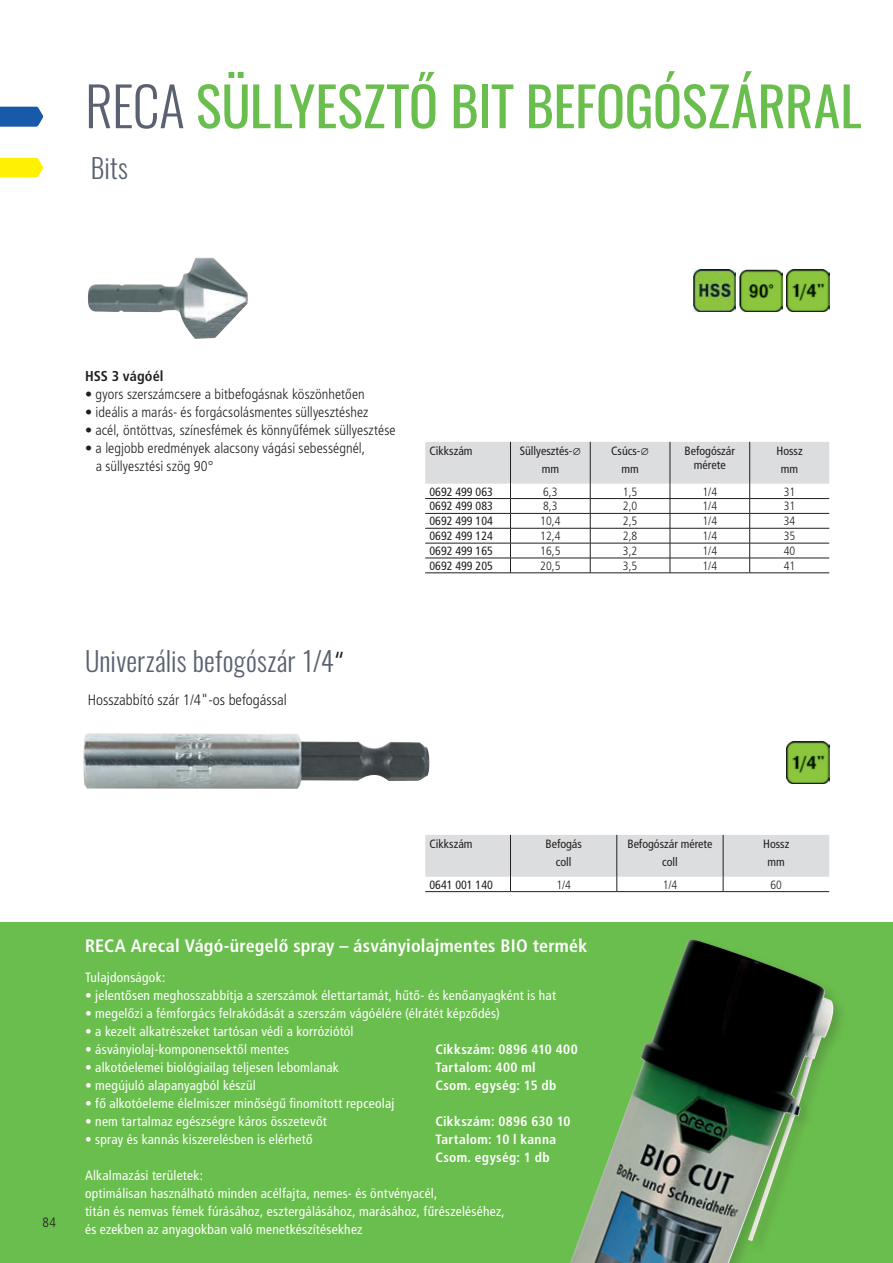
<style>
.page{position:relative;width:893px;height:1263px;background:#fff}
.page>*{position:absolute;margin:0;border:0;box-sizing:border-box;transform-origin:0 0}
.Fließtext_9pt{font:54px "Oswald";color:#6abe4d}
.Fließtext_9pt-2{font:300 27px "Oswald";letter-spacing:.01em;color:#5a6171}
.Fließtext_9pt-3{font:700 condensed 18px "Frutiger LT Pro";letter-spacing:.01em;color:#fff}
.ProspektGrund_linksb{font:300 condensed 15px "Frutiger LT Pro";color:#231f20}
.ProspektGrund_linksb-2{font:300 condensed 14.25px/18px "Frutiger LT Pro";letter-spacing:.005em;color:#231f20}
.ProspektGrund_linksb-3{font:700 condensed 14.25px "Frutiger LT Pro";letter-spacing:.01em;color:#231f20}
.Fließtext_9pt-4{font:condensed 13.5px/18px "Frutiger LT Pro";letter-spacing:.015em;color:#fff}
.t1{font:700 condensed 13.5px "Frutiger LT Pro";letter-spacing:.025em;color:#fff}
.t2{font:300 condensed 13.5px "Frutiger LT Pro";color:#231f20}
.Prospekt_Tabelle_lb{font:condensed 12px "Frutiger LT Pro";color:#231f20}
.Prospekt_Tabelle_zent{font:condensed 12px/14.4px "Frutiger LT Pro";color:#231f20;text-align:center}
.Prospekt_Tabelle_zent-2{font:300 condensed 12px "Frutiger LT Pro";color:#231f20}
.s1{font-weight:300;color:#5a6171}
.s2{font-family:"Frutiger LT Pro";font-stretch:condensed;color:#231f20}
</style>
<div class="page">
<div style="left:0;top:923px;width:893px;height:340px;background:#6abe4d"></div>
<img style="left:693px;top:269px;width:43px;height:43px">
<img style="left:740px;top:269px;width:42px;height:43px">
<img style="left:787px;top:269px;width:42px;height:43px">
<svg style="left:425px;top:442px;width:404px;height:131px"></svg>
<hr style="left:425px;top:573px;width:85px;height:1px;background:#231f20">
<hr style="left:510px;top:573px;width:80px;height:1px;background:#231f20">
<hr style="left:590px;top:573px;width:80px;height:1px;background:#231f20">
<hr style="left:670px;top:573px;width:80px;height:1px;background:#231f20">
<hr style="left:750px;top:573px;width:79px;height:1px;background:#231f20">
<img style="left:88px;top:258px;width:160px;height:81px">
<img style="left:787px;top:741px;width:42px;height:43px">
<svg style="left:425px;top:835px;width:404px;height:56px"></svg>
<hr style="left:425px;top:891px;width:85px;height:1px;background:#231f20">
<hr style="left:510px;top:891px;width:107px;height:1px;background:#231f20">
<hr style="left:617px;top:891px;width:106px;height:1px;background:#231f20">
<hr style="left:723px;top:891px;width:106px;height:1px;background:#231f20">
<img style="left:83px;top:733px;width:347px;height:56px">
<img style="left:570px;top:939px;width:269px;height:324px">
<svg style="left:0;top:158px;width:43px;height:19px"></svg>
<svg style="left:0;top:107px;width:43px;height:19px"></svg>
<p class="Fließtext_9pt" style="left:85px;top:58px;width:778px"><span class="s1">RECA</span> SÜLLYESZTŐ BIT BEFOGÓSZÁRRAL</p>
<p class="Fließtext_9pt-2" style="left:91px;top:144px;width:39px">Bits</p>
<p class="ProspektGrund_linksb-3" style="left:85px;top:367px;width:80px">HSS 3 vágóél</p>
<p class="ProspektGrund_linksb-2" style="left:85px;top:385px;width:281px">• gyors szerszámcsere a bitbefogásnak köszönhetően</p>
<p class="ProspektGrund_linksb-2" style="left:85px;top:403px;width:285px">• ideális a marás- és forgácsolásmentes süllyesztéshez</p>
<p class="ProspektGrund_linksb-2" style="left:85px;top:421px;width:312px">• acél, öntöttvas, színesfémek és könnyűfémek süllyesztése</p>
<p class="ProspektGrund_linksb-2" style="left:96px;top:439px;width:271px;text-indent:-11px">• a legjobb eredmények alacsony vágási sebességnél, a süllyesztési szög 90°</p>
<p class="Prospekt_Tabelle_lb" style="left:429px;top:444px;width:45px">Cikkszám</p>
<p class="Prospekt_Tabelle_zent" style="left:520px;top:444px;width:63px">Süllyesztés-∅</p>
<p class="Prospekt_Tabelle_zent" style="left:542px;top:462px;width:19px">mm</p>
<p class="Prospekt_Tabelle_zent" style="left:611px;top:444px;width:39px">Csúcs-∅</p>
<p class="Prospekt_Tabelle_zent" style="left:621px;top:462px;width:19px">mm</p>
<p class="Prospekt_Tabelle_zent" style="left:685px;top:444px;width:52px">Befogószár mérete</p>
<p class="Prospekt_Tabelle_zent" style="left:776px;top:444px;width:28px">Hossz</p>
<p class="Prospekt_Tabelle_zent" style="left:781px;top:462px;width:19px">mm</p>
<p class="Fließtext_9pt-2" style="left:85px;top:637px;width:262px">Univerzális befogószár 1/4<span class="s2">“</span></p>
<p class="ProspektGrund_linksb" style="left:88px;top:691px;width:200px">Hosszabbító szár 1/4"-os befogással</p>
<p class="Prospekt_Tabelle_lb" style="left:429px;top:484px;width:65px">0692 499 063</p>
<p class="Prospekt_Tabelle_zent-2" style="left:543px;top:484px;width:16px">6,3</p>
<p class="Prospekt_Tabelle_zent-2" style="left:623px;top:484px;width:16px">1,5</p>
<p class="Prospekt_Tabelle_zent-2" style="left:702px;top:484px;width:16px">1/4</p>
<p class="Prospekt_Tabelle_zent-2" style="left:784px;top:484px;width:13px">31</p>
<p class="Prospekt_Tabelle_lb" style="left:429px;top:499px;width:65px">0692 499 083</p>
<p class="Prospekt_Tabelle_zent-2" style="left:543px;top:499px;width:16px">8,3</p>
<p class="Prospekt_Tabelle_zent-2" style="left:623px;top:499px;width:16px">2,0</p>
<p class="Prospekt_Tabelle_zent-2" style="left:702px;top:499px;width:16px">1/4</p>
<p class="Prospekt_Tabelle_zent-2" style="left:784px;top:499px;width:13px">31</p>
<p class="Prospekt_Tabelle_lb" style="left:429px;top:514px;width:65px">0692 499 104</p>
<p class="Prospekt_Tabelle_zent-2" style="left:540px;top:514px;width:22px">10,4</p>
<p class="Prospekt_Tabelle_zent-2" style="left:623px;top:514px;width:16px">2,5</p>
<p class="Prospekt_Tabelle_zent-2" style="left:702px;top:514px;width:16px">1/4</p>
<p class="Prospekt_Tabelle_zent-2" style="left:784px;top:514px;width:13px">34</p>
<p class="Prospekt_Tabelle_lb" style="left:429px;top:529px;width:65px">0692 499 124</p>
<p class="Prospekt_Tabelle_zent-2" style="left:540px;top:529px;width:22px">12,4</p>
<p class="Prospekt_Tabelle_zent-2" style="left:623px;top:529px;width:16px">2,8</p>
<p class="Prospekt_Tabelle_zent-2" style="left:702px;top:529px;width:16px">1/4</p>
<p class="Prospekt_Tabelle_zent-2" style="left:784px;top:529px;width:13px">35</p>
<p class="Prospekt_Tabelle_lb" style="left:429px;top:544px;width:65px">0692 499 165</p>
<p class="Prospekt_Tabelle_zent-2" style="left:540px;top:544px;width:22px">16,5</p>
<p class="Prospekt_Tabelle_zent-2" style="left:623px;top:544px;width:16px">3,2</p>
<p class="Prospekt_Tabelle_zent-2" style="left:702px;top:544px;width:16px">1/4</p>
<p class="Prospekt_Tabelle_zent-2" style="left:784px;top:544px;width:13px">40</p>
<p class="Prospekt_Tabelle_lb" style="left:429px;top:559px;width:65px">0692 499 205</p>
<p class="Prospekt_Tabelle_zent-2" style="left:540px;top:559px;width:22px">20,5</p>
<p class="Prospekt_Tabelle_zent-2" style="left:623px;top:559px;width:16px">3,5</p>
<p class="Prospekt_Tabelle_zent-2" style="left:702px;top:559px;width:16px">1/4</p>
<p class="Prospekt_Tabelle_zent-2" style="left:784px;top:559px;width:13px">41</p>
<p class="t2" style="left:43px;top:1214px;width:15px">84</p>
<p class="Prospekt_Tabelle_lb" style="left:429px;top:837px;width:45px">Cikkszám</p>
<p class="Prospekt_Tabelle_zent" style="left:545px;top:837px;width:38px">Befogás</p>
<p class="Prospekt_Tabelle_zent" style="left:556px;top:855px;width:17px">coll</p>
<p class="Prospekt_Tabelle_zent" style="left:627px;top:837px;width:87px">Befogószár mérete</p>
<p class="Prospekt_Tabelle_zent" style="left:662px;top:855px;width:17px">coll</p>
<p class="Prospekt_Tabelle_zent" style="left:763px;top:837px;width:28px">Hossz</p>
<p class="Prospekt_Tabelle_zent" style="left:768px;top:855px;width:19px">mm</p>
<p class="Prospekt_Tabelle_lb" style="left:429px;top:877px;width:65px">0641 001 140</p>
<p class="Prospekt_Tabelle_zent-2" style="left:556px;top:877px;width:16px">1/4</p>
<p class="Prospekt_Tabelle_zent-2" style="left:663px;top:877px;width:16px">1/4</p>
<p class="Prospekt_Tabelle_zent-2" style="left:770px;top:877px;width:13px">60</p>
<p class="Fließtext_9pt-3" style="left:85px;top:934px;width:504px">RECA Arecal Vágó-üregelő spray – ásványiolajmentes BIO termék</p>
<p class="Fließtext_9pt-4" style="left:85px;top:968px;width:82px">Tulajdonságok:</p>
<p class="Fließtext_9pt-4" style="left:85px;top:986px;width:472px">• jelentősen meghosszabbítja a szerszámok élettartamát, hűtő- és kenőanyagként is hat</p>
<p class="Fließtext_9pt-4" style="left:85px;top:1004px;width:416px">• megelőzi a fémforgács felrakódását a szerszám vágóélére (élrátét képződés)</p>
<p class="Fließtext_9pt-4" style="left:85px;top:1022px;width:270px">• a kezelt alkatrészeket tartósan védi a korróziótól</p>
<p class="Fließtext_9pt-4" style="left:85px;top:1040px;width:206px">• ásványiolaj-komponensektől mentes</p>
<p class="Fließtext_9pt-4" style="left:85px;top:1058px;width:255px">• alkotóelemei biológiailag teljesen lebomlanak</p>
<p class="Fließtext_9pt-4" style="left:85px;top:1076px;width:172px">• megújuló alapanyagból készül</p>
<p class="Fließtext_9pt-4" style="left:85px;top:1094px;width:311px">• fő alkotóeleme élelmiszer minőségű finomított repceolaj</p>
<p class="Fließtext_9pt-4" style="left:85px;top:1112px;width:243px">• nem tartalmaz egészségre káros összetevőt</p>
<p class="Fließtext_9pt-4" style="left:85px;top:1130px;width:229px">• spray és kannás kiszerelésben is elérhető</p>
<p class="Fließtext_9pt-4" style="left:85px;top:1166px;width:119px">Alkalmazási területek:</p>
<p class="Fließtext_9pt-4" style="left:85px;top:1184px;width:354px">optimálisan használható minden acélfajta, nemes- és öntvényacél,</p>
<p class="Fließtext_9pt-4" style="left:85px;top:1202px;width:421px">titán és nemvas fémek fúrásához, esztergálásához, marásához, fűrészeléséhez, és ezekben az anyagokban való menetkészítésekhez</p>
<p class="t1" style="left:435px;top:1041px;width:144px">Cikkszám: 0896 410 400</p>
<p class="t1" style="left:435px;top:1059px;width:102px">Tartalom: 400 ml</p>
<p class="t1" style="left:435px;top:1077px;width:122px">Csom. egység: 15 db</p>
<p class="t1" style="left:435px;top:1113px;width:137px">Cikkszám: 0896 630 10</p>
<p class="t1" style="left:435px;top:1131px;width:122px">Tartalom: 10 l kanna</p>
<p class="t1" style="left:435px;top:1149px;width:116px">Csom. egység: 1 db</p>
</div>
